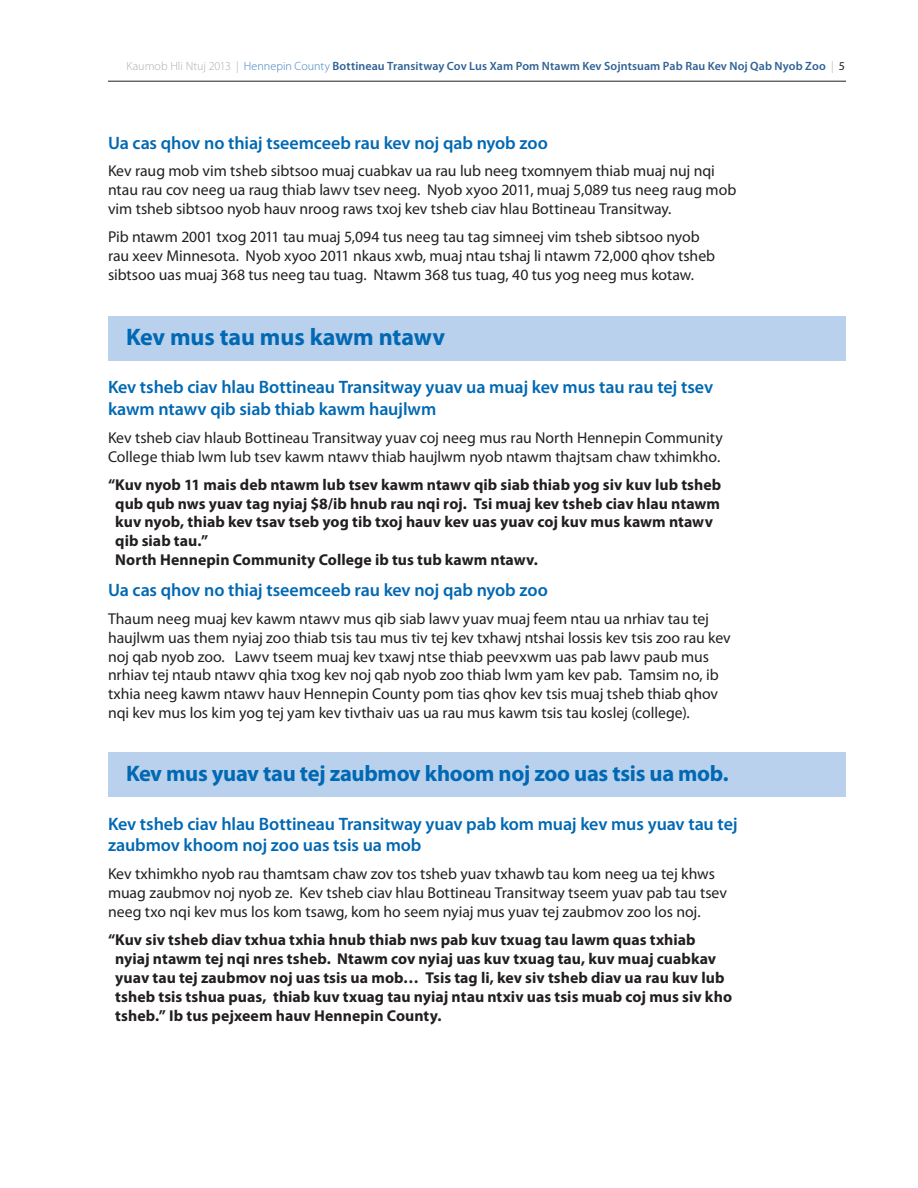
<style>
.page{position:relative;width:918px;height:1188px;background:#fff}
.page>*{position:absolute;margin:0;border:0;box-sizing:border-box;transform-origin:0 0}
.Head{font:700 24px "Myriad Pro";letter-spacing:-.005em;color:#0168b3}
.Head-2{font:700 22.5px "Myriad Pro";letter-spacing:-.015em;color:#0168b3}
.subhead{font:600 18px/21.6px "Myriad Pro";letter-spacing:-.005em;color:#0168b3}
.t1{font:15.75px/18.9px "Myriad Pro";letter-spacing:-.005em;color:#231f20}
.Text{font:700 15.75px/18.9px "Myriad Pro";letter-spacing:.005em;color:#231f20}
.t2{font:600 12px "Myriad Pro";letter-spacing:.01em;color:#306195}
.s1{font-weight:300;color:#adaeb2}
.s2{font-weight:300;color:#407fc1}
.s3{font-weight:400;color:#231f20}
</style>
<div class="page">
<hr style="left:108px;top:81px;width:738px;height:1px;background:#231f20">
<div style="left:108px;top:752px;width:738px;height:45px;background:#b9d1ec"></div>
<div style="left:108px;top:316px;width:738px;height:46px;background:#b9d1ec"></div>
<p class="t2" style="left:127px;top:60px;width:720px"><span class="s1">Kaumob Hli Ntuj 2013 |</span> <span class="s2">Hennepin County</span> Bottineau Transitway Cov Lus Xam Pom Ntawm Kev Sojntsuam Pab Rau Kev Noj Qab Nyob Zoo <span class="s1">|</span> <span class="s3">5</span></p>
<p class="subhead" style="left:108px;top:132px;width:441px">Ua cas qhov no thiaj tseemceeb rau kev noj qab nyob zoo</p>
<p class="t1" style="left:108px;top:161px;width:630px">Kev raug mob vim tsheb sibtsoo muaj cuabkav ua rau lub neeg txomnyem thiab muaj nuj nqi ntau rau cov neeg ua raug thiab lawv tsev neeg. Nyob xyoo 2011, muaj 5,089 tus neeg raug mob vim tsheb sibtsoo nyob hauv nroog raws txoj kev tsheb ciav hlau Bottineau Transitway.</p>
<p class="t1" style="left:108px;top:227px;width:609px">Pib ntawm 2001 txog 2011 tau muaj 5,094 tus neeg tau tag simneej vim tsheb sibtsoo nyob rau xeev Minnesota. Nyob xyoo 2011 nkaus xwb, muaj ntau tshaj li ntawm 72,000 qhov tsheb sibtsoo uas muaj 368 tus neeg tau tuag. Ntawm 368 tus tuag, 40 tus yog neeg mus kotaw.</p>
<p class="Head" style="left:126px;top:321px;width:321px">Kev mus tau mus kawm ntawv</p>
<p class="subhead" style="left:108px;top:377px;width:607px">Kev tsheb ciav hlau Bottineau Transitway yuav ua muaj kev mus tau rau tej tsev kawm ntawv qib siab thiab kawm haujlwm</p>
<p class="t1" style="left:108px;top:428px;width:616px">Kev tsheb ciav hlaub Bottineau Transitway yuav coj neeg mus rau North Hennepin Community<br>College thiab lwm lub tsev kawm ntawv thiab haujlwm nyob ntawm thajtsam chaw txhimkho.</p>
<p class="Text" style="left:115px;top:474px;width:608px;text-indent:-7px">“Kuv nyob 11 mais deb ntawm lub tsev kawm ntawv qib siab thiab yog siv kuv lub tsheb qub qub nws yuav tag nyiaj $8/ib hnub rau nqi roj. Tsi muaj kev tsheb ciav hlau ntawm kuv nyob, thiab kev tsav tseb yog tib txoj hauv kev uas yuav coj kuv mus kawm ntawv qib siab tau.”<br>North Hennepin Community College ib tus tub kawm ntawv.</p>
<p class="subhead" style="left:108px;top:579px;width:441px">Ua cas qhov no thiaj tseemceeb rau kev noj qab nyob zoo</p>
<p class="t1" style="left:108px;top:609px;width:624px">Thaum neeg muaj kev kawm ntawv mus qib siab lawv yuav muaj feem ntau ua nrhiav tau tej haujlwm uas them nyiaj zoo thiab tsis tau mus tiv tej kev txhawj ntshai lossis kev tsis zoo rau kev noj qab nyob zoo. Lawv tseem muaj kev txawj ntse thiab peevxwm uas pab lawv paub mus nrhiav tej ntaub ntawv qhia txog kev noj qab nyob zoo thiab lwm yam kev pab. Tamsim no, ib txhia neeg kawm ntawv hauv Hennepin County pom tias qhov kev tsis muaj tsheb thiab qhov nqi kev mus los kim yog tej yam kev tivthaiv uas ua rau mus kawm tsis tau koslej (college).</p>
<p class="Head-2" style="left:126px;top:759px;width:604px">Kev mus yuav tau tej zaubmov khoom noj zoo uas tsis ua mob.</p>
<p class="subhead" style="left:108px;top:813px;width:631px">Kev tsheb ciav hlau Bottineau Transitway yuav pab kom muaj kev mus yuav tau tej zaubmov khoom noj zoo uas tsis ua mob</p>
<p class="t1" style="left:108px;top:864px;width:620px">Kev txhimkho nyob rau thamtsam chaw zov tos tsheb yuav txhawb tau kom neeg ua tej khws muag zaubmov noj nyob ze. Kev tsheb ciav hlau Bottineau Transitway tseem yuav pab tau tsev neeg txo nqi kev mus los kom tsawg, kom ho seem nyiaj mus yuav tej zaubmov zoo los noj.</p>
<p class="Text" style="left:115px;top:930px;width:618px;text-indent:-7px">“Kuv siv tsheb diav txhua txhia hnub thiab nws pab kuv txuag tau lawm quas txhiab nyiaj ntawm tej nqi nres tsheb. Ntawm cov nyiaj uas kuv txuag tau, kuv muaj cuabkav yuav tau tej zaubmov noj uas tsis ua mob… Tsis tag li, kev siv tsheb diav ua rau kuv lub tsheb tsis tshua puas, thiab kuv txuag tau nyiaj ntau ntxiv uas tsis muab coj mus siv kho tsheb.” Ib tus pejxeem hauv Hennepin County.</p>
</div>
